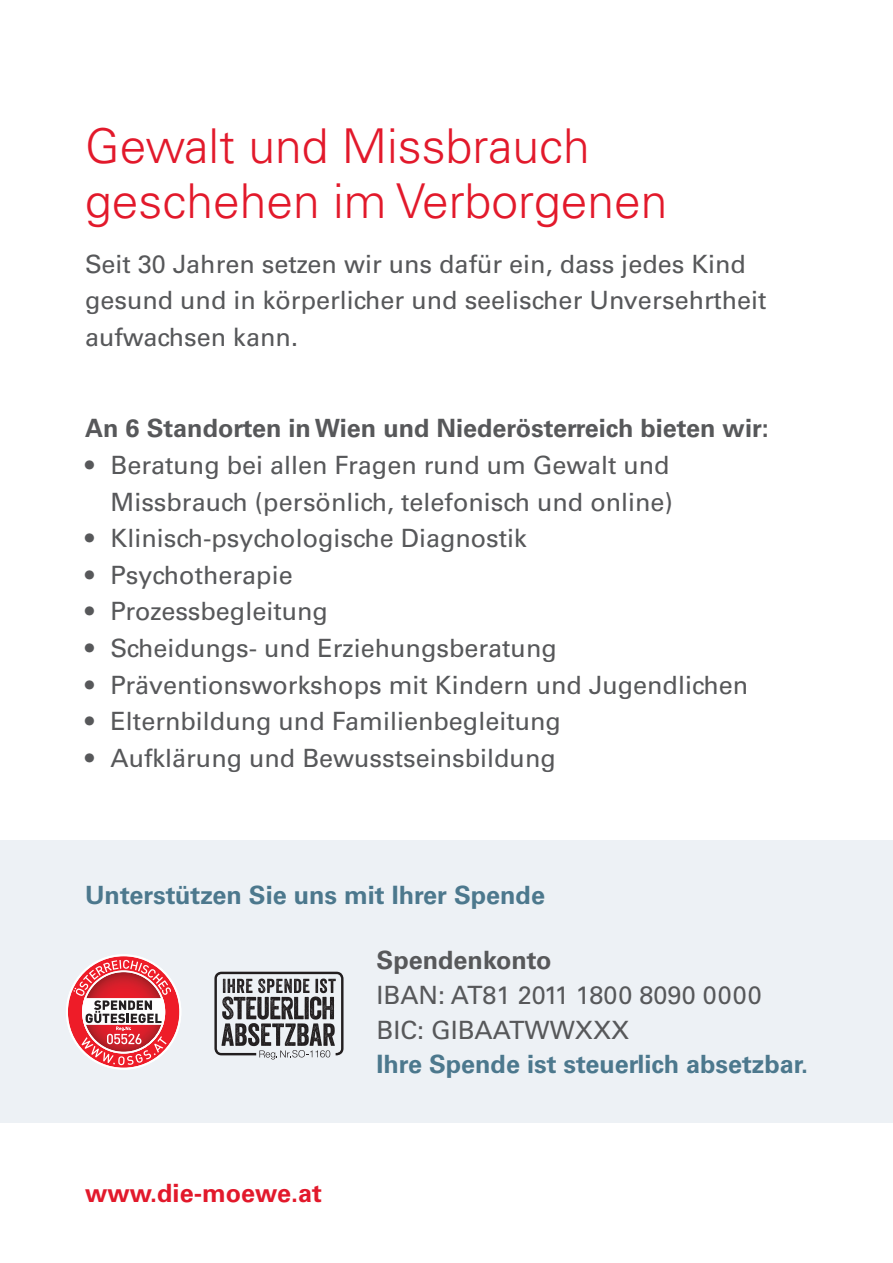
<style>
.page{position:relative;width:893px;height:1263px;background:#fff}
.page>*{position:absolute;margin:0;border:0;box-sizing:border-box;transform-origin:0 0}
.t1{font:300 48px/54.9px "Univers LT Pro 45";color:#e2192b}
.t2{font:25.2px/36.6px "Univers LT Pro 55 Roman";color:#57585a}
.t3{font:700 25.2px "Univers LT Pro 65";color:#4c788d}
.t4{font:700 25.2px "Univers LT Pro 65";color:#57585a}
.t5{font:700 25.2px "Univers LT Pro 65";color:#e2192b}
</style>
<div class="page">
<div style="left:0;top:840px;width:893px;height:282px;background:#edf1f5"></div>
<svg style="left:67px;top:955px;width:113px;height:114px"></svg>
<svg style="left:214px;top:972px;width:129px;height:87px"></svg>
<h1 class="t1" style="left:85px;top:117px;width:584px">Gewalt und Missbrauch geschehen im Verborgenen</h1>
<p class="t2" style="left:85px;top:244px;width:683px">Seit 30 Jahren setzen wir uns dafür ein, dass jedes Kind gesund und in körperlicher und seelischer Unversehrtheit aufwachsen kann.</p>
<p class="t4" style="left:85px;top:411px;width:685px">An 6 Standorten in Wien und Niederösterreich bieten wir:</p>
<p class="t2" style="left:85px;top:446px;width:589px;text-align:right">• Beratung bei allen Fragen rund um Gewalt und<br>Missbrauch (persönlich, telefonisch und online)</p>
<p class="t2" style="left:85px;top:519px;width:443px">• Klinisch-psychologische Diagnostik</p>
<p class="t2" style="left:85px;top:555px;width:209px">• Psychotherapie</p>
<p class="t2" style="left:85px;top:592px;width:244px">• Prozessbegleitung</p>
<p class="t2" style="left:85px;top:629px;width:473px">• Scheidungs- und Erziehungsberatung</p>
<p class="t2" style="left:85px;top:665px;width:665px">• Präventionsworkshops mit Kindern und Jugendlichen</p>
<p class="t2" style="left:85px;top:702px;width:477px">• Elternbildung und Familienbegleitung</p>
<p class="t2" style="left:85px;top:738px;width:472px">• Aufklärung und Bewusstseinsbildung</p>
<p class="t3" style="left:85px;top:878px;width:461px">Unterstützen Sie uns mit Ihrer Spende</p>
<p class="t5" style="left:85px;top:1175px;width:238px">www.die-moewe.at</p>
<p class="t4" style="left:377px;top:942px;width:177px">Spendenkonto</p>
<p class="t2" style="left:377px;top:976px;width:387px;line-height:34.8px">IBAN: AT81 2011 1800 8090 0000<br>BIC: GIBAATWWXXX</p>
<p class="t3" style="left:377px;top:1047px;width:433px">Ihre Spende ist steuerlich absetzbar.</p>
</div>
